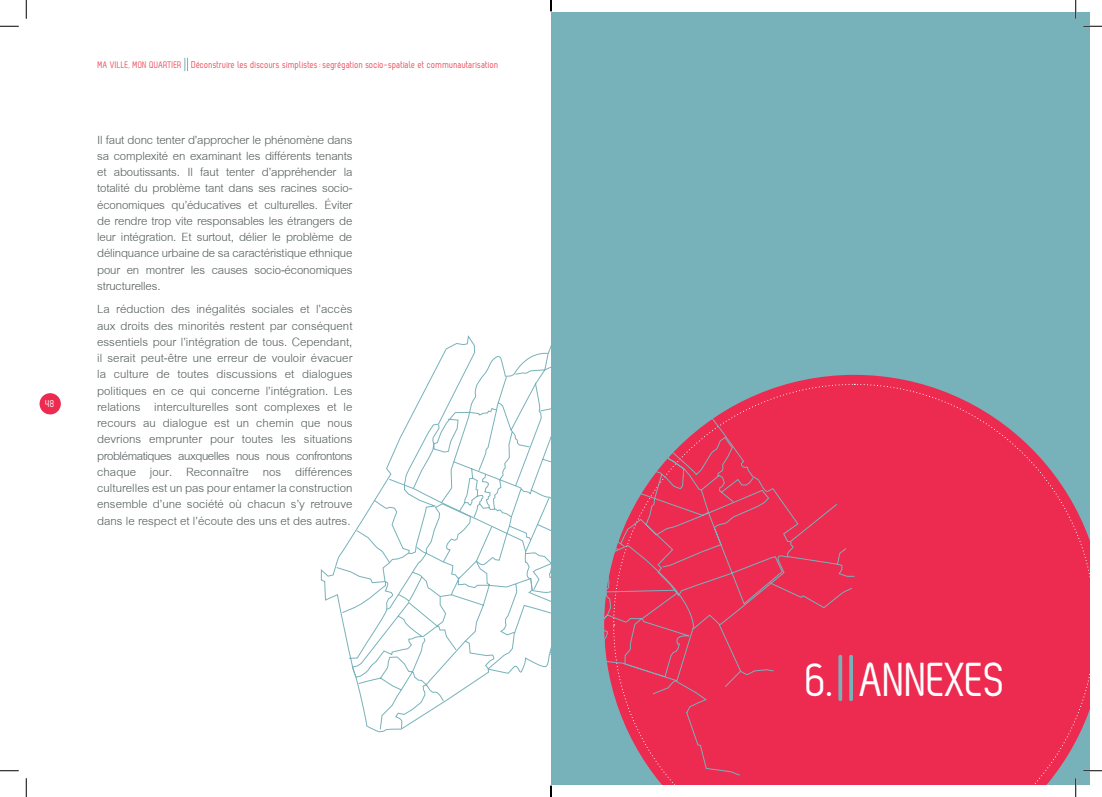
<style>
.page{position:relative;width:1102px;height:797px;background:#fff}
.page>*{position:absolute;margin:0;border:0;box-sizing:border-box;transform-origin:0 0}
.t1{font:47.5px "Zag";letter-spacing:-.005em;color:#fff}
.t2{font:17.5px/16.2px "Cordia New";letter-spacing:-.005em;color:#555d5d;text-align:justify}
.t3{font:10px "Zag";letter-spacing:.02em;color:#ef4c5b}
.t4{font:10px "Zag";color:#fff}
.s1{font-size:9.38px}
</style>
<div class="page">
<div style="left:40px;top:393px;width:21px;height:21px;background:#ed2a4f;border-radius:50%"></div>
<svg style="left:185px;top:58px;width:3px;height:13px"></svg>
<div style="left:551px;top:12px;width:538px;height:773px;background:#77b2bb"></div>
<div style="left:854px;top:627px;width:235px;height:158px;background:#ed2a4f"></div>
<div style="left:654px;top:775px;width:198px;height:10px;background:#ed2a4f"></div>
<svg style="left:856px;top:383px;width:233px;height:241px"></svg>
<svg style="left:336px;top:335px;width:518px;height:440px"></svg>
<svg style="left:838px;top:656px;width:4px;height:43px"></svg>
<hr style="left:849px;top:656px;width:3px;height:43px;background:#77b2bb">
<svg style="left:0;top:25px;width:19px;height:2px"></svg>
<svg style="left:1083px;top:25px;width:18px;height:2px"></svg>
<svg style="left:0;top:770px;width:19px;height:1px"></svg>
<svg style="left:1083px;top:770px;width:18px;height:1px"></svg>
<svg style="left:25px;top:0;width:2px;height:19px"></svg>
<svg style="left:25px;top:778px;width:2px;height:19px"></svg>
<svg style="left:1075px;top:0;width:1px;height:19px"></svg>
<svg style="left:1074px;top:778px;width:2px;height:19px"></svg>
<svg style="left:550px;top:785px;width:1px;height:12px"></svg>
<p class="t4" style="left:45px;top:398px;width:11px">48</p>
<p class="t3" style="left:98px;top:59px;width:402px"><span class="s1">MA VILLE, MON QUARTIER</span> Déconstruire les discours simplistes:segrégation socio-spatiale et communautarisation</p>
<p class="t2" style="left:97px;top:132px;width:257px">Il faut donc tenter d’approcher le phénomène dans sa complexité en examinant les différents tenants et aboutissants. Il faut tenter d’appréhender la totalité du problème tant dans ses racines socio&shy;économiques qu’éducatives et culturelles. Éviter de rendre trop vite responsables les étrangers de leur intégration. Et surtout, délier le problème de délinquance urbaine de sa caractéristique ethnique pour en montrer les causes socio-économiques structurelles.</p>
<p class="t2" style="left:97px;top:301px;width:257px">La réduction des inégalités sociales et l’accès aux droits des minorités restent par conséquent essentiels pour l’intégration de tous. Cependant, il serait peut-être une erreur de vouloir évacuer la culture de toutes discussions et dialogues politiques en ce qui concerne l’intégration. Les relations interculturelles sont complexes et le recours au dialogue est un chemin que nous devrions emprunter pour toutes les situations problématiques auxquelles nous nous confrontons chaque jour. Reconnaître nos différences culturelles est un pas pour entamer la construction ensemble d’une société où chacun s’y retrouve dans le respect et l’écoute des uns et des autres.</p>
<h1 class="t1" style="left:806px;top:654px;width:201px">6. ANNEXES</h1>
</div>
